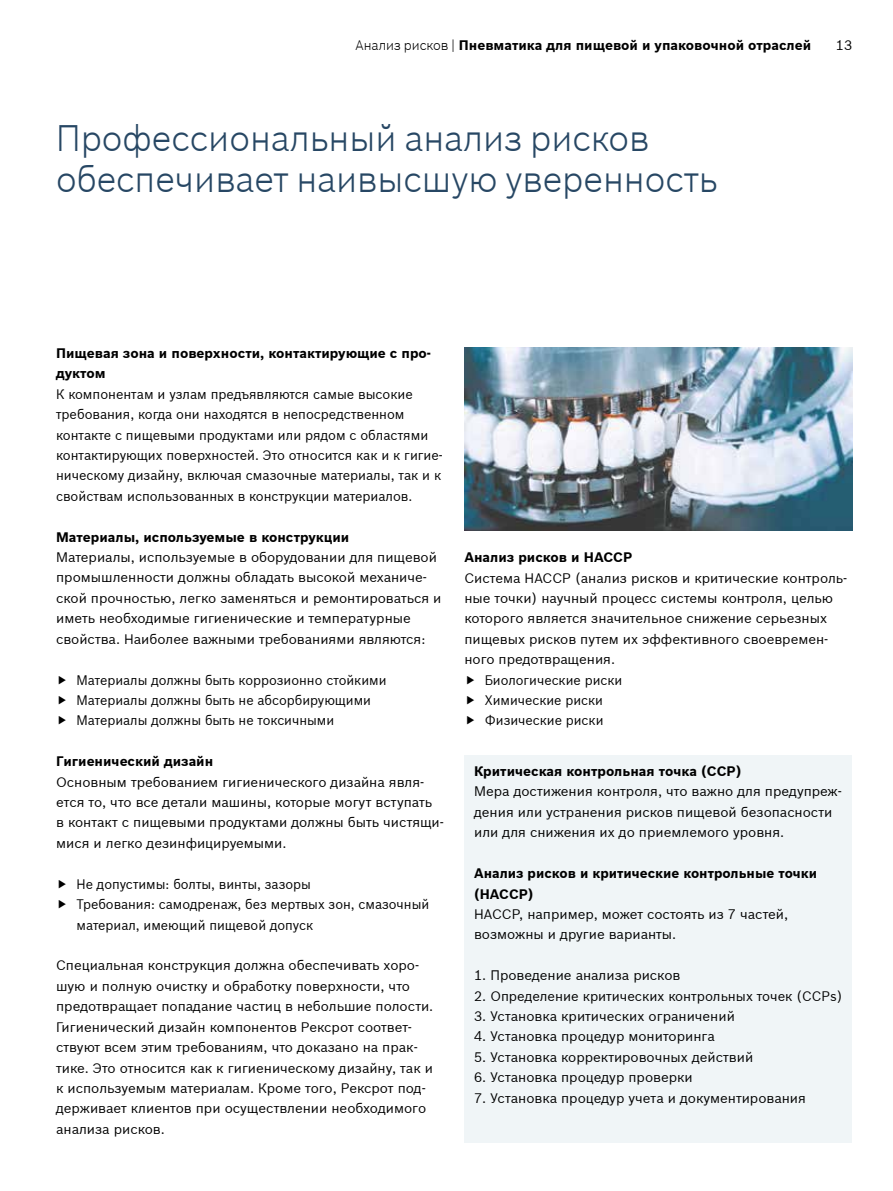
<style>
.page{position:relative;width:893px;height:1191px;background:#fff}
.page>*{position:absolute;margin:0;border:0;box-sizing:border-box;transform-origin:0 0}
.t1{font:300 36px/40.8px "Bosch Sans";color:#274764}
.t2{font:13.5px/20.4px "Bosch Sans";color:#000}
.t3{font:13.5px/20.4px "Bosch Sans";color:#000;scale:.96 1}
.t4{font:13.5px/20.4px "Bosch Sans";color:#000;scale:.95 1}
.t5{font:700 13.5px/20.4px "Bosch Sans";color:#000}
.s1{font-weight:300}
</style>
<div class="page">
<div style="left:464px;top:755px;width:388px;height:388px;background:#f0f5f7"></div>
<img style="left:464px;top:347px;width:388px;height:184px">
<p class="t5" style="left:356px;top:35px;width:457px"><span class="s1">Анализ рисков |</span> Пневматика для пищевой и упаковочной отраслей</p>
<p class="t2" style="left:836px;top:34px;width:18px">13</p>
<h1 class="t1" style="left:56px;top:116px;width:663px">Профессиональный анализ рисков обеспечивает наивысшую уверенность</h1>
<p class="t5" style="left:56px;top:342px;width:376px">Пищевая зона и поверхности, контактирующие с про&shy;дуктом</p>
<p class="t3" style="left:56px;top:383px;width:404px">К компонентам и узлам предъявляются самые высокие требования, когда они находятся в непосредственном контакте с пищевыми продуктами или рядом с областями контактирующих поверхностей. Это относится как и к гигие&shy;ническому дизайну, включая смазочные материалы, так и к свойствам использованных в конструкции материалов.</p>
<p class="t5" style="left:56px;top:526px;width:295px">Материалы, используемые в конструкции</p>
<p class="t2" style="left:56px;top:546px;width:387px">Материалы, используемые в оборудовании для пищевой промышленности должны обладать высокой механиче&shy;ской прочностью, легко заменяться и ремонтироваться и иметь необходимые гигиенические и температурные свойства. Наиболее важными требованиями являются:</p>
<p class="t4" style="left:77px;top:668px;width:328px">Материалы должны быть коррозионно стойкими<br>Материалы должны быть не абсорбирующими<br>Материалы должны быть не токсичными</p>
<p class="t5" style="left:56px;top:750px;width:159px">Гигиенический дизайн</p>
<p class="t2" style="left:56px;top:770px;width:389px">Основным требованием гигиенического дизайна явля&shy;ется то, что все детали машины, которые могут вступать<br>в контакт с пищевыми продуктами должны быть чистящи&shy;мися и легко дезинфицируемыми.</p>
<p class="t4" style="left:77px;top:872px;width:373px">Не допустимы: болты, винты, зазоры<br>Требования: самодренаж, без мертвых зон, смазочный материал, имеющий пищевой допуск</p>
<p class="t2" style="left:56px;top:954px;width:379px">Специальная конструкция должна обеспечивать хоро&shy;шую и полную очистку и обработку поверхности, что предотвращает попадание частиц в небольшие полости.<br>Гигиенический дизайн компонентов Рексрот соответ&shy;ствуют всем этим требованиям, что доказано на прак&shy;тике. Это относится как к гигиеническому дизайну, так и к используемым материалам. Кроме того, Рексрот под&shy;держивает клиентов при осуществлении необходимого анализа рисков.</p>
<p class="t5" style="left:464px;top:546px;width:170px">Анализ рисков и HACCP</p>
<p class="t2" style="left:464px;top:566px;width:384px">Система HACCP (анализ рисков и критические контроль-</p>
<p class="t2" style="left:464px;top:587px;width:370px">ные точки) научный процесс системы контроля, целью</p>
<p class="t2" style="left:464px;top:607px;width:364px">которого является значительное снижение серьезных</p>
<p class="t2" style="left:464px;top:628px;width:365px">пищевых рисков путем их эффективного своевремен-</p>
<p class="t2" style="left:464px;top:648px;width:152px">ного предотвращения.</p>
<p class="t4" style="left:485px;top:668px;width:146px">Биологические риски</p>
<p class="t4" style="left:485px;top:689px;width:126px">Химические риски</p>
<p class="t4" style="left:485px;top:709px;width:126px">Физические риски</p>
<p class="t5" style="left:474px;top:760px;width:269px">Критическая контрольная точка (CCP)</p>
<p class="t2" style="left:474px;top:780px;width:369px">Мера достижения контроля, что важно для предупреж&shy;дения или устранения рисков пищевой безопасности или для снижения их до приемлемого уровня.</p>
<p class="t5" style="left:474px;top:862px;width:345px">Анализ рисков и критические контрольные точки (HACCP)</p>
<p class="t2" style="left:474px;top:903px;width:316px">HACCP, например, может состоять из 7 частей, возможны и другие варианты.</p>
<p class="t2" style="left:474px;top:964px;width:208px">1. Проведение анализа рисков</p>
<p class="t2" style="left:474px;top:984px;width:370px">2. Определение критических контрольных точек (CCPs)</p>
<p class="t2" style="left:474px;top:1005px;width:262px">3. Установка критических ограничений</p>
<p class="t2" style="left:474px;top:1025px;width:242px">4. Установка процедур мониторинга</p>
<p class="t2" style="left:474px;top:1045px;width:281px">5. Установка корректировочных действий</p>
<p class="t2" style="left:474px;top:1066px;width:220px">6. Установка процедур проверки</p>
<p class="t2" style="left:474px;top:1086px;width:333px">7. Установка процедур учета и документирования</p>
</div>
